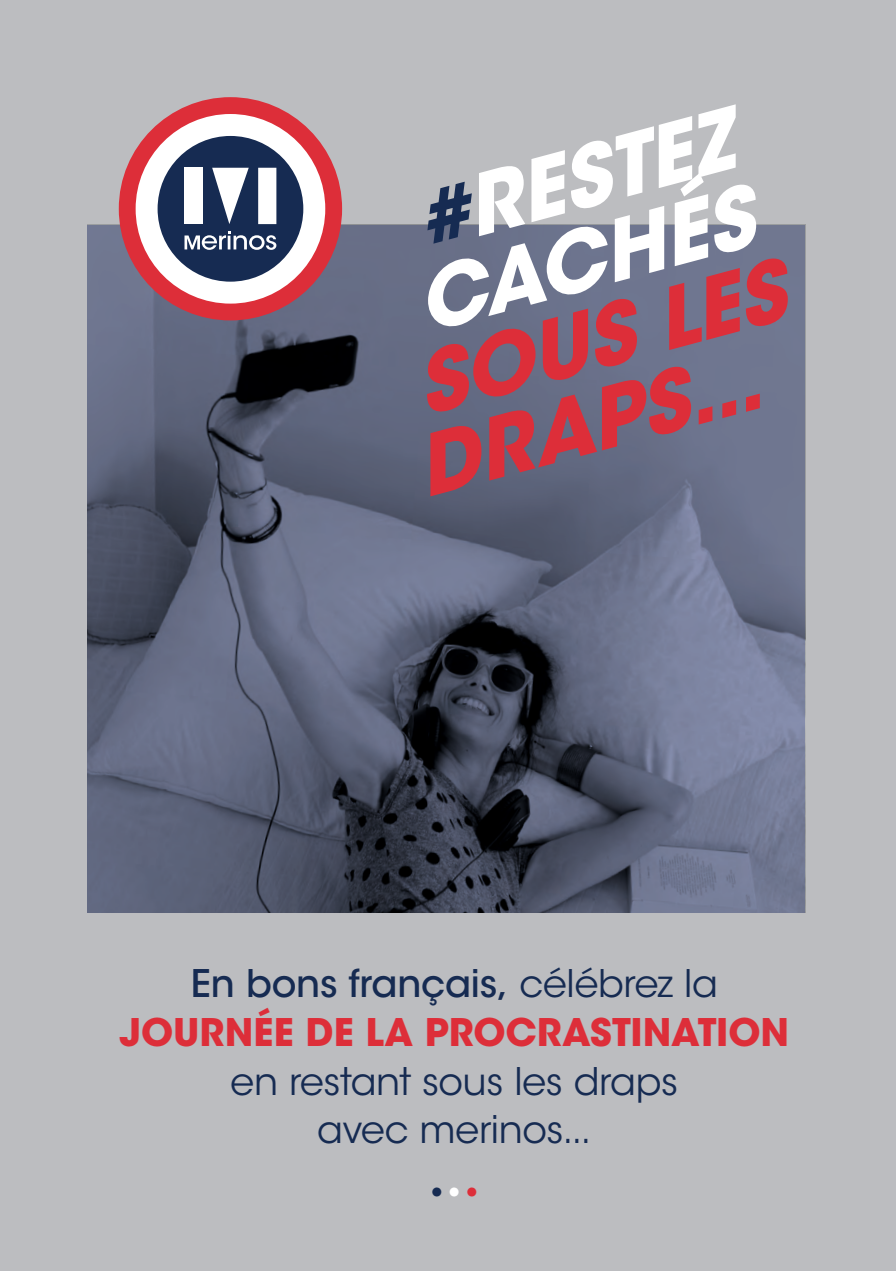
<style>
.page{position:relative;width:896px;height:1271px;background:#bcbdc0}
.page>*{position:absolute;margin:0;border:0;box-sizing:border-box;transform-origin:0 0}
.t1{font:italic 700 82.5px "ITC Avant Garde Std";color:#dd2e39}
.t2{font:italic 700 82.5px "ITC Avant Garde Std";color:#fff}
.t3{font:37.8px/48.6px "ITC Avant Garde Std";letter-spacing:-.01em;color:#162b52;text-align:center}
.t4{font:700 29.1px "ITC Avant Garde Std";color:#162b52}
.s1{color:#162b52}
.s2{font-weight:500}
.s3{font-weight:700;color:#dd2e39}
.s4{color:#fff}
.s5{color:#dd2e39}
</style>
<div class="page">
<img style="left:88px;top:225px;width:717px;height:687px">
<div style="left:119px;top:97px;width:223px;height:223px;background:#dd2e39;border-radius:50%"></div>
<div style="left:136px;top:114px;width:189px;height:190px;background:#fff;border-radius:50%"></div>
<div style="left:158px;top:136px;width:145px;height:146px;background:#162b52;border-radius:50%"></div>
<div style="left:258px;top:168px;width:18px;height:56px;background:#fff"></div>
<svg style="left:212px;top:168px;width:37px;height:56px"></svg>
<svg style="left:184px;top:231px;width:92px;height:19px"></svg>
<div style="left:184px;top:168px;width:19px;height:56px;background:#fff"></div>
<p class="t2" style="left:403px;top:170px;width:324px;rotate:-15deg"><span class="s1">#</span>RESTEZ</p>
<p class="t2" style="left:403px;top:252px;width:346px;rotate:-15deg">CACHÉS</p>
<p class="t1" style="left:403px;top:334px;width:379px;rotate:-15deg">SOUS LES</p>
<p class="t1" style="left:403px;top:417px;width:354px;rotate:-15deg">DRAPS...</p>
<p class="t3" style="left:119px;top:960px;width:671px"><span class="s2">En bons français,</span> célébrez la<br><span class="s3">JOURNÉE DE LA PROCRASTINATION </span>en restant sous les draps<br>avec merinos...</p>
<p class="t4" style="left:426px;top:1173px;width:58px">•<span class="s4">•</span><span class="s5">•</span></p>
</div>
